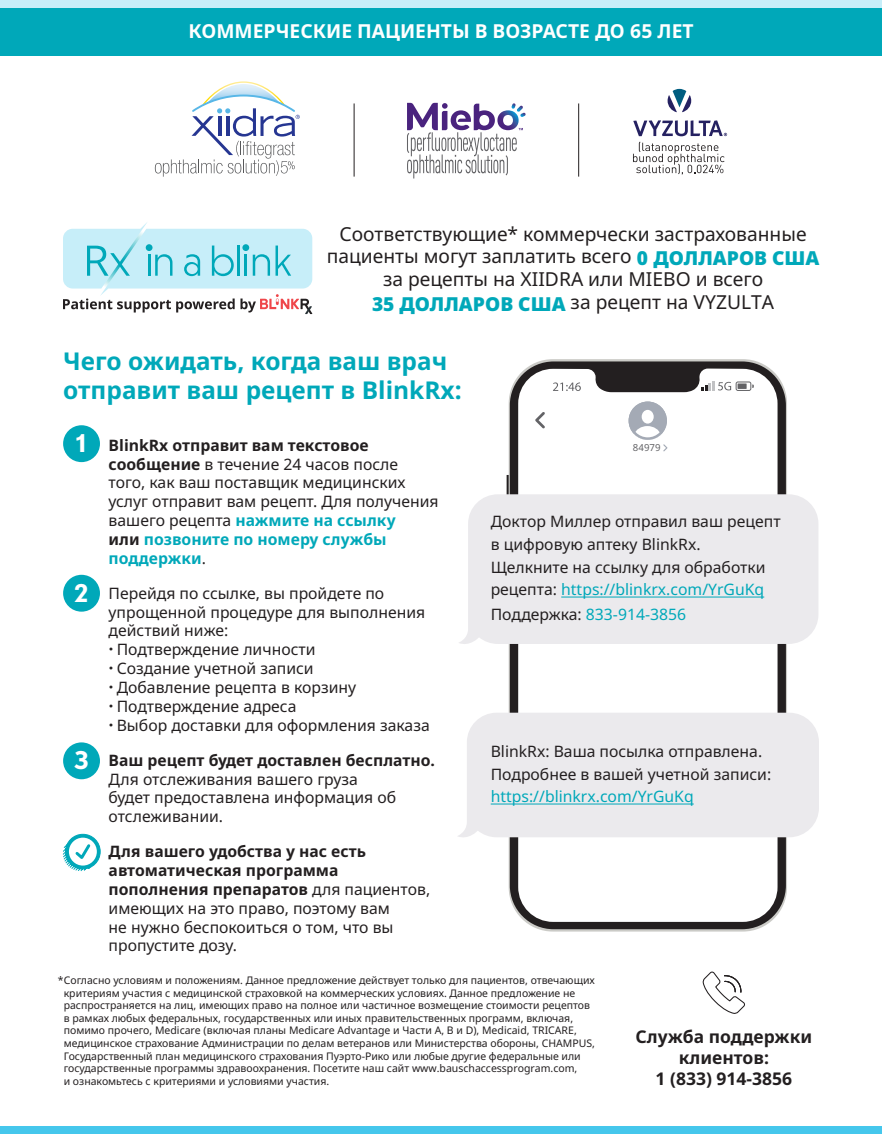
<style>
.page{position:relative;width:882px;height:1134px;background:#fff}
.page>*{position:absolute;margin:0;border:0;box-sizing:border-box;transform-origin:0 0}
.t1{font:700 24.5px/29.4px "Noto Sans";color:#00a8b9}
.t2{font:700 24.5px "Nobel BL";color:#fff}
.t3{font:19.25px/22.8px "Noto Sans";color:#231f20;text-align:center}
.t4{font:700 19.25px "Noto Sans";color:#fff}
.t5{font:700 17.5px/21px "Noto Sans";color:#231f20;text-align:center}
.t6{font:15.75px/18.9px "Noto Sans";color:#231f20}
.t7{font:15.75px "Noto Sans";color:#00a8b9}
.t8{font:10.5px/12.6px "Noto Sans";color:#231f20}
.t9{font:9.62px "Noto Sans";color:#636366}
.s1{font-weight:900;color:#00a8b9}
.s2{font-weight:700}
.s3{font-weight:700;color:#00a8b9}
.s4{font-family:"Nobel BL"}
.s5{color:#00a8b9}
.s6{color:#231f20}
</style>
<div class="page">
<svg style="left:63px;top:834px;width:38px;height:37px"></svg>
<div style="left:63px;top:425px;width:37px;height:37px;background:#00a8b9;border-radius:50%"></div>
<div style="left:63px;top:575px;width:37px;height:37px;background:#00a8b9;border-radius:50%"></div>
<div style="left:63px;top:742px;width:37px;height:37px;background:#00a8b9;border-radius:50%"></div>
<svg style="left:702px;top:971px;width:43px;height:43px"></svg>
<div style="left:0;top:1126px;width:882px;height:8px;background:#45c7ec"></div>
<div style="left:0;top:8px;width:882px;height:47px;background:#00a8b9"></div>
<div style="left:0;top:0;width:882px;height:8px;background:#c7eef9"></div>
<hr style="left:354px;top:103px;width:1px;height:74px;background:#231f20">
<hr style="left:578px;top:103px;width:1px;height:74px;background:#231f20">
<svg style="left:510px;top:361px;width:276px;height:568px"></svg>
<hr style="left:507px;top:475px;width:2px;height:22px;background:#231f20">
<svg style="left:518px;top:368px;width:260px;height:90px"></svg>
<div style="left:459px;top:494px;width:359px;height:153px;background:#ebeaed"></div>
<hr style="left:561px;top:597px;width:203px;height:1px;background:#00a8b9">
<svg style="left:458px;top:713px;width:361px;height:128px;background:#ebeaed"></svg>
<hr style="left:491px;top:804px;width:203px;height:1px;background:#00a8b9">
<svg style="left:407px;top:103px;width:119px;height:76px"></svg>
<svg style="left:155px;top:81px;width:145px;height:96px"></svg>
<svg style="left:668px;top:89px;width:23px;height:23px"></svg>
<svg style="left:633px;top:142px;width:92px;height:33px"></svg>
<svg style="left:633px;top:120px;width:94px;height:16px"></svg>
<svg style="left:63px;top:222px;width:249px;height:92px"></svg>
<p class="t4" style="left:189px;top:18px;width:507px">КОММЕРЧЕСКИЕ ПАЦИЕНТЫ В ВОЗРАСТЕ ДО 65 ЛЕТ</p>
<p class="t3" style="left:327px;top:223px;width:494px">Соответствующие* коммерчески застрахованные пациенты могут заплатить всего <span class="s1">0 ДОЛЛАРОВ США </span>за рецепты на XIIDRA или MIEBO и всего<br><span class="s1">35 ДОЛЛАРОВ США</span> за рецепт на VYZULTA</p>
<p class="t1" style="left:63px;top:347px;width:400px">Чего ожидать, когда ваш врач отправит ваш рецепт в BlinkRx:</p>
<p class="t6" style="left:109px;top:436px;width:332px"><span class="s2">BlinkRx отправит вам текстовое сообщение</span> в течение 24 часов после того, как ваш поставщик медицинских услуг отправит вам рецепт. Для получения вашего рецепта <span class="s3">нажмите на ссылку<br></span><span class="s2">или</span> <span class="s3">позвоните по номеру службы поддержки</span>.</p>
<p class="t6" style="left:109px;top:584px;width:318px">Перейдя по ссылке, вы пройдете по упрощенной процедуре для выполнения действий ниже:</p>
<p class="t6" style="left:109px;top:641px;width:208px"><span class="s4">•</span> Подтверждение личности</p>
<p class="t6" style="left:109px;top:660px;width:207px"><span class="s4">•</span> Создание учетной записи</p>
<p class="t6" style="left:109px;top:678px;width:249px"><span class="s4">•</span> Добавление рецепта в корзину</p>
<p class="t6" style="left:109px;top:697px;width:189px"><span class="s4">•</span> Подтверждение адреса</p>
<p class="t6" style="left:109px;top:716px;width:323px"><span class="s4">•</span> Выбор доставки для оформления заказа</p>
<p class="t6" style="left:109px;top:751px;width:328px"><span class="s2">Ваш рецепт будет доставлен бесплатно.<br></span>Для отслеживания вашего груза<br>будет предоставлена информация об отслеживании.</p>
<p class="t6" style="left:109px;top:842px;width:323px"><span class="s2">Для вашего удобства у нас есть автоматическая программа пополнения препаратов</span> для пациентов, имеющих на это право, поэтому вам<br>не нужно беспокоиться о том, что вы пропустите дозу.</p>
<p class="t2" style="left:76px;top:429px;width:11px">1</p>
<p class="t2" style="left:74px;top:578px;width:16px">2</p>
<p class="t2" style="left:74px;top:746px;width:16px">3</p>
<p class="t9" style="left:633px;top:441px;width:29px">84979</p>
<p class="t6" style="left:491px;top:511px;width:291px;line-height:22.8px">Доктор Миллер отправил ваш рецепт в цифровую аптеку BlinkRx.<br>Щелкните на ссылку для обработки рецепта: <span class="s5">https://blinkrx.com/YrGuKq</span></p>
<p class="t7" style="left:491px;top:604px;width:197px"><span class="s6">Поддержка:</span> 833-914-3856</p>
<p class="t6" style="left:491px;top:740px;width:282px;line-height:22.8px">BlinkRx: Ваша посылка отправлена.<br>Подробнее в вашей учетной записи: <span class="s5">https://blinkrx.com/YrGuKq</span></p>
<p class="t8" style="left:64px;top:974px;width:533px;text-indent:-6px">*Согласно условиям и положениям. Данное предложение действует только для пациентов, отвечающих критериям участия с медицинской страховкой на коммерческих условиях. Данное предложение не распространяется на лиц, имеющих право на полное или частичное возмещение стоимости рецептов в рамках любых федеральных, государственных или иных правительственных программ, включая, помимо прочего, Medicare (включая планы Medicare Advantage и Части A, B и D), Medicaid, TRICARE, медицинское страхование Администрации по делам ветеранов или Министерства обороны, CHAMPUS, Государственный план медицинского страхования Пуэрто-Рико или любые другие федеральные или государственные программы здравоохранения. Посетите наш сайт www.bauschaccessprogram.com,<br>и ознакомьтесь с критериями и условиями участия.</p>
<p class="t5" style="left:635px;top:1026px;width:178px">Служба поддержки клиентов:<br>1 (833) 914-3856</p>
</div>
